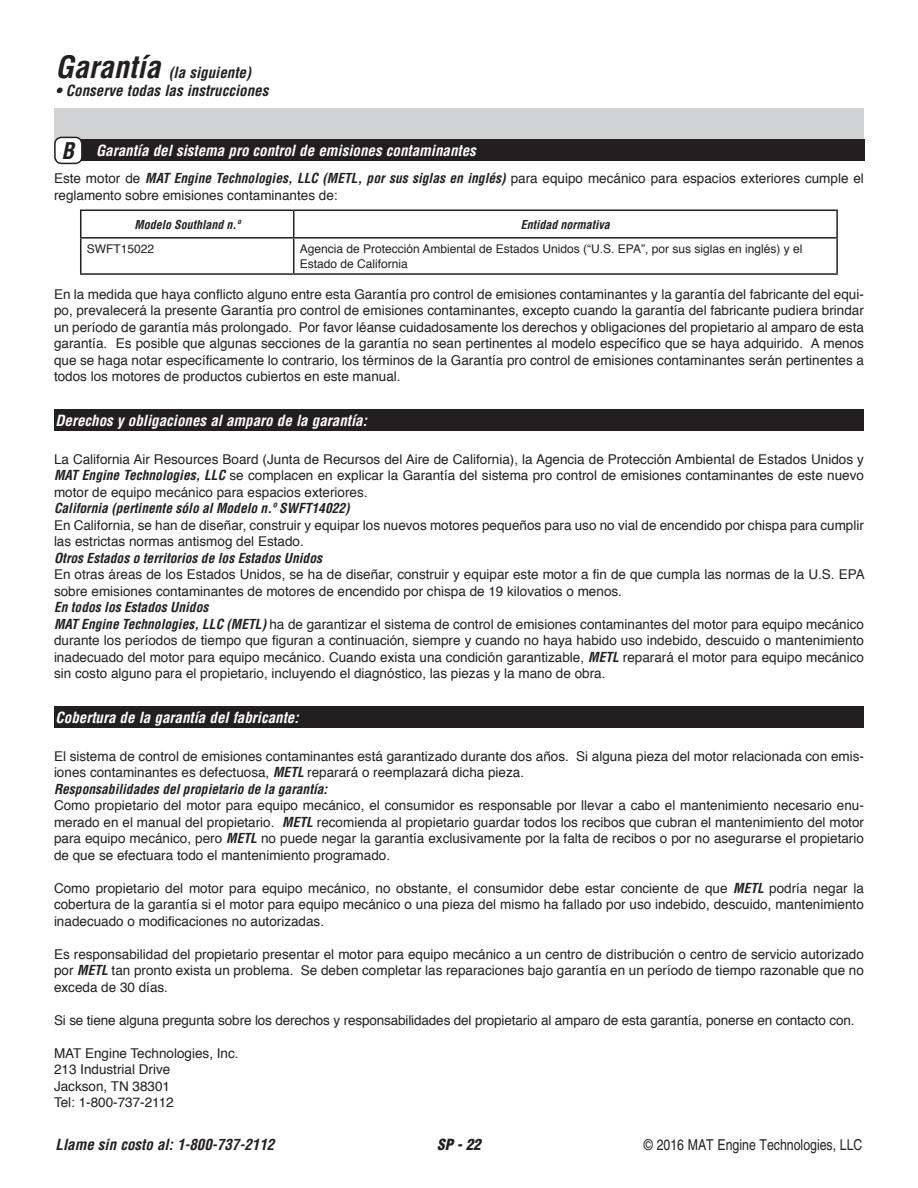
<style>
.page{position:relative;width:918px;height:1188px;background:#fff}
.page>*{position:absolute;margin:0;border:0;box-sizing:border-box;transform-origin:0 0}
.t1{font:italic 700 condensed 22.5px "Helvetica";color:#231f20}
.t2{font:italic 700 condensed 15px "Helvetica";color:#fff}
.t3{font:italic 700 condensed 15px "Helvetica";color:#231f20}
.t4{font:condensed 15px "Helvetica";color:#231f20}
.t5{font:italic 900 condensed 15px "Helvetica";color:#231f20}
.t6{font:13.5px/16.5px "Helvetica";color:#231f20;text-align:justify}
.t7{font:italic 700 condensed 13.5px "Helvetica";color:#231f20}
.t8{font:12px/15px "Helvetica";color:#231f20}
.t9{font:italic 700 condensed 12px "Helvetica";color:#231f20}
.s1{font-size:30px}
.s2{font-weight:700;font-style:italic;font-stretch:condensed}
</style>
<div class="page">
<div style="left:54px;top:108px;width:810px;height:52px;background:#d1d2d4"></div>
<div style="left:56px;top:139px;width:808px;height:21px;background:#231f20"></div>
<div style="left:55px;top:137px;width:27px;height:26px;background:#fff;border-radius:7px"></div>
<div style="left:54px;top:137px;width:29px;height:27px;border:2px solid #231f20;border-radius:7px"></div>
<div style="left:54px;top:409px;width:810px;height:22px;background:#231f20"></div>
<div style="left:54px;top:706px;width:810px;height:22px;background:#231f20"></div>
<hr style="left:80px;top:210px;width:214px;height:1px;background:#231f20">
<svg style="left:80px;top:211px;width:1px;height:26px"></svg>
<hr style="left:294px;top:210px;width:544px;height:1px;background:#231f20">
<svg style="left:293px;top:211px;width:1px;height:26px"></svg>
<hr style="left:836px;top:211px;width:2px;height:26px;background:#231f20">
<hr style="left:80px;top:237px;width:214px;height:2px;background:#231f20">
<hr style="left:80px;top:239px;width:1px;height:34px;background:#231f20">
<hr style="left:294px;top:237px;width:544px;height:2px;background:#231f20">
<hr style="left:293px;top:239px;width:1px;height:34px;background:#231f20">
<hr style="left:836px;top:239px;width:2px;height:34px;background:#231f20">
<hr style="left:80px;top:273px;width:214px;height:2px;background:#231f20">
<hr style="left:294px;top:273px;width:544px;height:2px;background:#231f20">
<p class="t3" style="left:55px;top:63px;width:197px"><span class="s1">Garantía</span> (la siguiente)</p>
<p class="t3" style="left:55px;top:82px;width:215px">• Conserve todas las instrucciones</p>
<p class="t1" style="left:61px;top:137px;width:14px">B</p>
<p class="t2" style="left:96px;top:141px;width:381px">Garantía del sistema pro control de emisiones contaminantes</p>
<p class="t6" style="left:54px;top:171px;width:811px">Este motor de <span class="s2">MAT Engine Technologies, LLC (METL, por sus siglas en inglés)</span> para equipo mecánico para espacios exteriores cumple el reglamento sobre emisiones contaminantes de:</p>
<p class="t9" style="left:134px;top:217px;width:107px">Modelo Southland n.º</p>
<p class="t9" style="left:521px;top:217px;width:91px">Entidad normativa</p>
<p class="t8" style="left:87px;top:241px;width:69px">SWFT15022</p>
<p class="t8" style="left:300px;top:242px;width:504px">Agencia de Protección Ambiental de Estados Unidos (“U.S. EPA”, por sus siglas en inglés) y el<br>Estado de California</p>
<p class="t6" style="left:54px;top:286px;width:811px">En la medida que haya conflicto alguno entre esta Garantía pro control de emisiones contaminantes y la garantía del fabricante del equi&shy;po, prevalecerá la presente Garantía pro control de emisiones contaminantes, excepto cuando la garantía del fabricante pudiera brindar un período de garantía más prolongado. Por favor léanse cuidadosamente los derechos y obligaciones del propietario al amparo de esta garantía. Es posible que algunas secciones de la garantía no sean pertinentes al modelo específico que se haya adquirido. A menos que se haga notar específicamente lo contrario, los términos de la Garantía pro control de emisiones contaminantes serán pertinentes a todos los motores de productos cubiertos en este manual.</p>
<p class="t2" style="left:56px;top:411px;width:313px">Derechos y obligaciones al amparo de la garantía:</p>
<p class="t6" style="left:54px;top:451px;width:811px">La California Air Resources Board (Junta de Recursos del Aire de California), la Agencia de Protección Ambiental de Estados Unidos y <span class="s2">MAT Engine Technologies, LLC</span> se complacen en explicar la Garantía del sistema pro control de emisiones contaminantes de este nuevo motor de equipo mecánico para espacios exteriores.</p>
<p class="t7" style="left:54px;top:500px;width:297px">California (pertinente sólo al Modelo n.º SWFT14022)</p>
<p class="t6" style="left:54px;top:517px;width:811px">En California, se han de diseñar, construir y equipar los nuevos motores pequeños para uso no vial de encendido por chispa para cumplir las estrictas normas antismog del Estado.</p>
<p class="t7" style="left:54px;top:550px;width:270px">Otros Estados o territorios de los Estados Unidos</p>
<p class="t6" style="left:54px;top:567px;width:812px">En otras áreas de los Estados Unidos, se ha de diseñar, construir y equipar este motor a fin de que cumpla las normas de la U.S. EPA sobre emisiones contaminantes de motores de encendido por chispa de 19 kilovatios o menos.</p>
<p class="t7" style="left:54px;top:599px;width:156px">En todos los Estados Unidos</p>
<p class="t6" style="left:54px;top:616px;width:811px"><span class="s2">MAT Engine Technologies, LLC (METL)</span> ha de garantizar el sistema de control de emisiones contaminantes del motor para equipo mecánico durante los períodos de tiempo que figuran a continuación, siempre y cuando no haya habido uso indebido, descuido o mantenimiento inadecuado del motor para equipo mecánico. Cuando exista una condición garantizable, <span class="s2">METL</span> reparará el motor para equipo mecánico sin costo alguno para el propietario, incluyendo el diagnóstico, las piezas y la mano de obra.</p>
<p class="t2" style="left:56px;top:708px;width:245px">Cobertura de la garantía del fabricante:</p>
<p class="t6" style="left:54px;top:748px;width:811px">El sistema de control de emisiones contaminantes está garantizado durante dos años. Si alguna pieza del motor relacionada con emis&shy;iones contaminantes es defectuosa, <span class="s2">METL</span> reparará o reemplazará dicha pieza.</p>
<p class="t7" style="left:54px;top:781px;width:275px">Responsabilidades del propietario de la garantía:</p>
<p class="t6" style="left:54px;top:798px;width:812px">Como propietario del motor para equipo mecánico, el consumidor es responsable por llevar a cabo el mantenimiento necesario enu&shy;merado en el manual del propietario. <span class="s2">METL</span> recomienda al propietario guardar todos los recibos que cubran el mantenimiento del motor para equipo mecánico, pero <span class="s2">METL</span> no puede negar la garantía exclusivamente por la falta de recibos o por no asegurarse el propietario de que se efectuara todo el mantenimiento programado.</p>
<p class="t6" style="left:54px;top:880px;width:811px">Como propietario del motor para equipo mecánico, no obstante, el consumidor debe estar conciente de que <span class="s2">METL</span> podría negar la cobertura de la garantía si el motor para equipo mecánico o una pieza del mismo ha fallado por uso indebido, descuido, mantenimiento inadecuado o modificaciones no autorizadas.</p>
<p class="t6" style="left:54px;top:946px;width:811px">Es responsabilidad del propietario presentar el motor para equipo mecánico a un centro de distribución o centro de servicio autorizado por <span class="s2">METL</span> tan pronto exista un problema. Se deben completar las reparaciones bajo garantía en un período de tiempo razonable que no exceda de 30 días.</p>
<p class="t6" style="left:54px;top:1012px;width:802px">Si se tiene alguna pregunta sobre los derechos y responsabilidades del propietario al amparo de esta garantía, ponerse en contacto con.</p>
<p class="t6" style="left:54px;top:1045px;width:186px">MAT Engine Technologies, Inc.</p>
<p class="t6" style="left:54px;top:1062px;width:118px">213 Industrial Drive</p>
<p class="t6" style="left:54px;top:1078px;width:118px">Jackson, TN 38301</p>
<p class="t6" style="left:54px;top:1095px;width:121px">Tel: 1-800-737-2112</p>
<p class="t3" style="left:56px;top:1136px;width:220px">Llame sin costo al: 1-800-737-2112</p>
<p class="t5" style="left:437px;top:1135px;width:45px">SP - 22</p>
<p class="t4" style="left:644px;top:1137px;width:220px">© 2016 MAT Engine Technologies, LLC</p>
</div>
